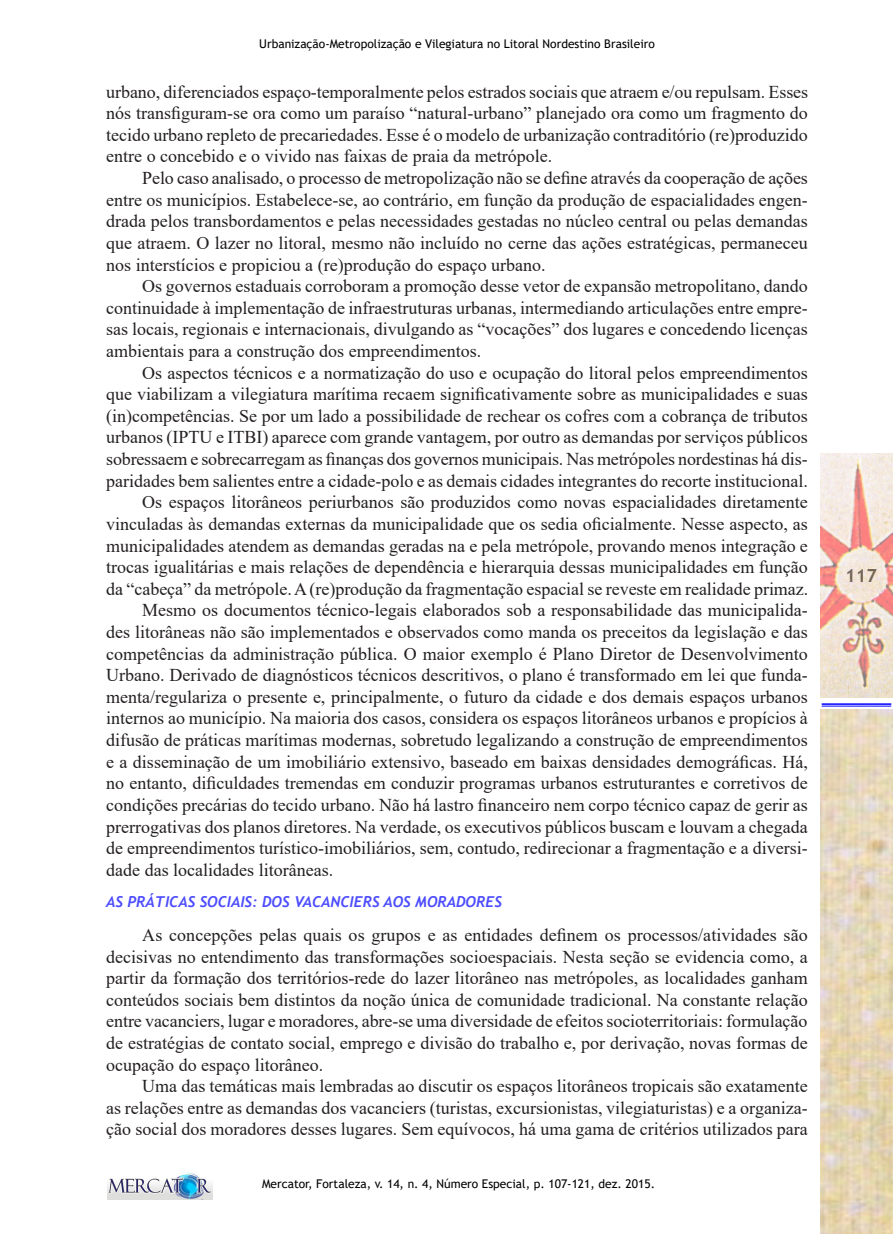
<style>
.page{position:relative;width:893px;height:1234px;background:#fff}
.page>*{position:absolute;margin:0;border:0;box-sizing:border-box;transform-origin:0 0}
.t1{font:18px/21.6px "Times New Roman";color:#231f20;text-align:justify}
.t2{font:700 18px "Trebuchet MS";color:#000}
.SUBTÍTULO_2{font:italic 700 15px "Trebuchet";color:#4d4dff}
.t3{font:12px "Trebuchet MS";color:#000}
</style>
<div class="page">
<img style="left:108px;top:1172px;width:105px;height:27px">
<img style="left:821px;top:453px;width:72px;height:244px">
<hr style="left:822px;top:703px;width:69px;height:1px;background:#00f">
<hr style="left:822px;top:705px;width:69px;height:1px;background:#00f">
<img style="left:821px;top:709px;width:72px;height:524px">
<p class="t3" style="left:259px;top:36px;width:397px">Urbanização-Metropolização e Vilegiatura no Litoral Nordestino Brasileiro</p>
<p class="t1" style="left:106px;top:80px;width:703px">urbano, diferenciados espaço-temporalmente pelos estrados sociais que atraem e/ou repulsam. Esses nós transfiguram-se ora como um paraíso “natural-urbano” planejado ora como um fragmento do tecido urbano repleto de precariedades. Esse é o modelo de urbanização contraditório (re)produzido entre o concebido e o vivido nas faixas de praia da metrópole.</p>
<p class="t1" style="left:106px;top:167px;width:703px;text-indent:36px">Pelo caso analisado, o processo de metropolização não se define através da cooperação de ações entre os municípios. Estabelece-se, ao contrário, em função da produção de espacialidades engen&shy;drada pelos transbordamentos e pelas necessidades gestadas no núcleo central ou pelas demandas que atraem. O lazer no litoral, mesmo não incluído no cerne das ações estratégicas, permaneceu nos interstícios e propiciou a (re)produção do espaço urbano.</p>
<p class="t1" style="left:106px;top:275px;width:703px;text-indent:36px">Os governos estaduais corroboram a promoção desse vetor de expansão metropolitano, dando continuidade à implementação de infraestruturas urbanas, intermediando articulações entre empre&shy;sas locais, regionais e internacionais, divulgando as “vocações” dos lugares e concedendo licenças ambientais para a construção dos empreendimentos.</p>
<p class="t1" style="left:106px;top:361px;width:703px;text-indent:36px">Os aspectos técnicos e a normatização do uso e ocupação do litoral pelos empreendimentos que viabilizam a vilegiatura marítima recaem significativamente sobre as municipalidades e suas (in)competências. Se por um lado a possibilidade de rechear os cofres com a cobrança de tributos urbanos (IPTU e ITBI) aparece com grande vantagem, por outro as demandas por serviços públicos sobressaem e sobrecarregam as finanças dos governos municipais. Nas metrópoles nordestinas há dis&shy;paridades bem salientes entre a cidade-polo e as demais cidades integrantes do recorte institucional.</p>
<p class="t1" style="left:106px;top:491px;width:704px;text-indent:36px">Os espaços litorâneos periurbanos são produzidos como novas espacialidades diretamente vinculadas às demandas externas da municipalidade que os sedia oficialmente. Nesse aspecto, as municipalidades atendem as demandas geradas na e pela metrópole, provando menos integração e trocas igualitárias e mais relações de dependência e hierarquia dessas municipalidades em função da “cabeça” da metrópole. A (re)produção da fragmentação espacial se reveste em realidade primaz.</p>
<p class="t1" style="left:106px;top:599px;width:703px;text-indent:36px">Mesmo os documentos técnico-legais elaborados sob a responsabilidade das municipalida&shy;des litorâneas não são implementados e observados como manda os preceitos da legislação e das competências da administração pública. O maior exemplo é Plano Diretor de Desenvolvimento Urbano. Derivado de diagnósticos técnicos descritivos, o plano é transformado em lei que funda&shy;menta/regulariza o presente e, principalmente, o futuro da cidade e dos demais espaços urbanos internos ao município. Na maioria dos casos, considera os espaços litorâneos urbanos e propícios à difusão de práticas marítimas modernas, sobretudo legalizando a construção de empreendimentos e a disseminação de um imobiliário extensivo, baseado em baixas densidades demográficas. Há, no entanto, dificuldades tremendas em conduzir programas urbanos estruturantes e corretivos de condições precárias do tecido urbano. Não há lastro financeiro nem corpo técnico capaz de gerir as prerrogativas dos planos diretores. Na verdade, os executivos públicos buscam e louvam a chegada de empreendimentos turístico-imobiliários, sem, contudo, redirecionar a fragmentação e a diversi&shy;dade das localidades litorâneas.</p>
<p class="SUBTÍTULO_2" style="left:106px;top:891px;width:397px">AS PRÁTICAS SOCIAIS: DOS VACANCIERS AOS MORADORES</p>
<p class="t1" style="left:106px;top:923px;width:703px;text-indent:36px">As concepções pelas quais os grupos e as entidades definem os processos/atividades são decisivas no entendimento das transformações socioespaciais. Nesta seção se evidencia como, a partir da formação dos territórios-rede do lazer litorâneo nas metrópoles, as localidades ganham conteúdos sociais bem distintos da noção única de comunidade tradicional. Na constante relação entre vacanciers, lugar e moradores, abre-se uma diversidade de efeitos socioterritoriais: formulação de estratégias de contato social, emprego e divisão do trabalho e, por derivação, novas formas de ocupação do espaço litorâneo.</p>
<p class="t1" style="left:106px;top:1074px;width:703px;text-indent:36px">Uma das temáticas mais lembradas ao discutir os espaços litorâneos tropicais são exatamente as relações entre as demandas dos vacanciers (turistas, excursionistas, vilegiaturistas) e a organiza&shy;ção social dos moradores desses lugares. Sem equívocos, há uma gama de critérios utilizados para</p>
<p class="t3" style="left:262px;top:1176px;width:394px">Mercator, Fortaleza, v. 14, n. 4, Número Especial, p. 107-121, dez. 2015.</p>
<p class="t2" style="left:845px;top:564px;width:33px">117</p>
</div>
